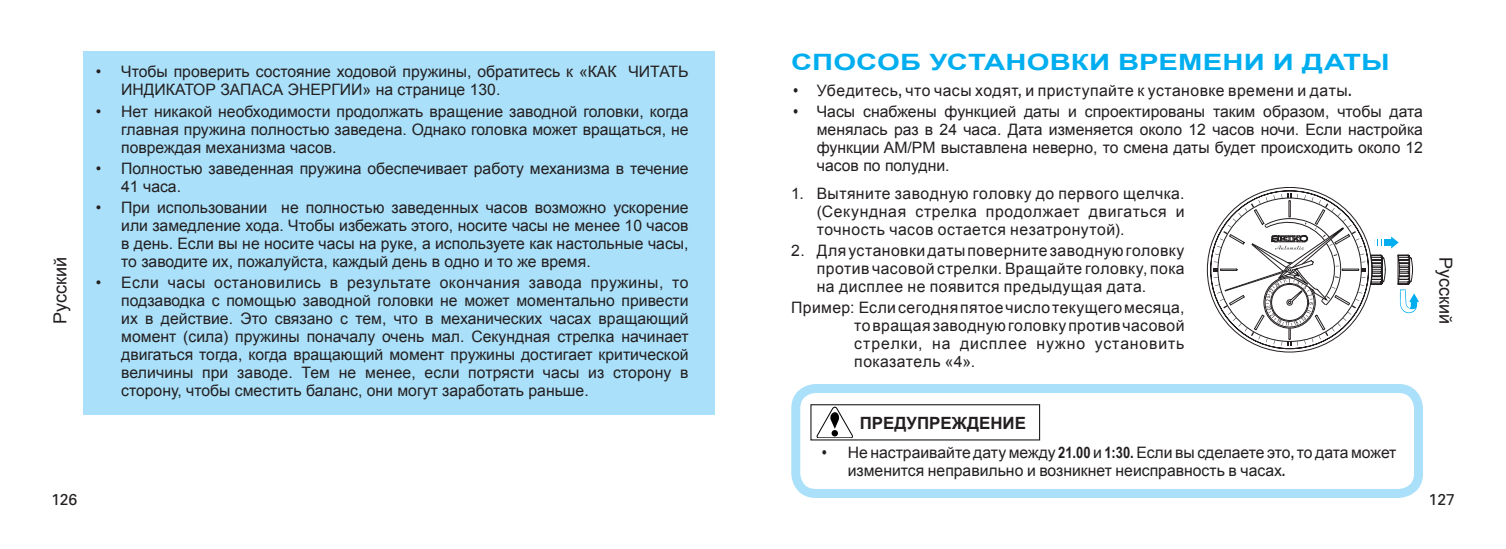
<style>
.page{position:relative;width:1506px;height:549px;background:#fff}
.page>*{position:absolute;margin:0;border:0;box-sizing:border-box;transform-origin:0 0}
.t1{font:700 22.5px "Arial";letter-spacing:.005em;color:#00aeef;scale:1.3 1}
.t2{font:18px "Arial";color:#231f20}
.t3{font:700 16.88px "Arial";color:#231f20}
.t4{font:15.75px/18px "Arial";color:#231f20;text-align:justify}
.t5{font:15.75px "Arial";letter-spacing:.03em;color:#231f20}
.t6{font:15.75px "Univers";color:#231f20}
.s1{font-family:"Arial Narrow";font-weight:700}
</style>
<div class="page">
<svg style="left:1206px;top:187px;width:212px;height:166px"></svg>
<div style="left:83px;top:51px;width:631px;height:363px;background:#aae0f9"></div>
<div style="left:791px;top:384px;width:631px;height:113px;border:9px solid #aae0f9;border-radius:20px"></div>
<div style="left:810px;top:404px;width:230px;height:36px;border:1px solid #231f20"></div>
<svg style="left:816px;top:406px;width:36px;height:31px"></svg>
<p class="t2" style="left:48px;top:324px;width:68px;rotate:-90deg">Русский</p>
<p class="t4" style="left:121px;top:63px;width:569px;text-indent:-26px">• Чтобы проверить состояние ходовой пружины, обратитесь к «КАК ЧИТАТЬ<br>ИНДИКАТОР ЗАПАСА ЭНЕРГИИ» на странице 130.</p>
<p class="t4" style="left:121px;top:102px;width:569px;text-indent:-26px">• Нет никакой необходимости продолжать вращение заводной головки, когда главная пружина полностью заведена. Однако головка может вращаться, не повреждая механизма часов.</p>
<p class="t4" style="left:121px;top:159px;width:569px;text-indent:-26px">• Полностью заведенная пружина обеспечивает работу механизма в течение<br>41 часа.</p>
<p class="t4" style="left:121px;top:198px;width:569px;text-indent:-26px">• При использовании не полностью заведенных часов возможно ускорение или замедление хода. Чтобы избежать этого, носите часы не менее 10 часов в день. Если вы не носите часы на руке, а используете как настольные часы, то заводите их, пожалуйста, каждый день в одно и то же время.</p>
<p class="t4" style="left:121px;top:274px;width:569px;text-indent:-26px">• Если часы остановились в результате окончания завода пружины, то подзаводка с помощью заводной головки не может моментально привести их в действие. Это связано с тем, что в механических часах вращающий момент (сила) пружины поначалу очень мал. Секундная стрелка начинает двигаться тогда, когда вращающий момент пружины достигает критической величины при заводе. Тем не менее, если потрясти часы из сторону в сторону, чтобы сместить баланс, они могут заработать раньше.</p>
<p class="t6" style="left:51px;top:490px;width:28px">126</p>
<h1 class="t1" style="left:791px;top:47px;width:462px">СПОСОБ УСТАНОВКИ ВРЕМЕНИ И ДАТЫ</h1>
<p class="t5" style="left:793px;top:80px;width:559px"><span class="s1">•</span> Убедитесь<span class="s1">,</span> что часы ходят<span class="s1">,</span> и приступайте к установке времени и даты<span class="s1">.</span></p>
<p class="t4" style="left:816px;top:102px;width:607px;text-indent:-23px"><span class="s1">•</span> Часы снабжены функцией даты и спроектированы таким образом, чтобы дата менялась раз в 24 часа. Дата изменяется около 12 часов ночи. Если настройка функции AM/PM выставлена неверно, то смена даты будет происходить около 12 часов по полудни.</p>
<p class="t4" style="left:816px;top:184px;width:369px;text-indent:-26px">1. Вытяните заводную головку до первого щелчка. (Секундная стрелка продолжает двигаться и точность часов остается незатронутой).</p>
<p class="t4" style="left:816px;top:241px;width:369px;text-indent:-26px">2. Для установки даты поверните заводную головку против часовой стрелки. Вращайте головку, пока на дисплее не появится предыдущая дата.</p>
<p class="t4" style="left:854px;top:299px;width:332px;text-indent:-63px">Пример: Если сегодня пятое число текущего месяца, то вращая заводную головку против часовой стрелки, на дисплее нужно установить показатель «4».</p>
<p class="t2" style="left:1457px;top:257px;width:68px;rotate:90deg">Русский</p>
<p class="t3" style="left:859px;top:411px;width:168px">ПРЕДУПРЕЖДЕНИЕ</p>
<p class="t4" style="left:847px;top:443px;width:550px;text-indent:-26px"><span class="s1">•</span> Не настраивайте дату между <span class="s1">21.00</span> и <span class="s1">1:30.</span> Если вы сделаете это<span class="s1">,</span> то дата может изменится неправильно и возникнет неисправность в часах<span class="s1">.</span></p>
<p class="t6" style="left:1428px;top:490px;width:28px">127</p>
</div>
